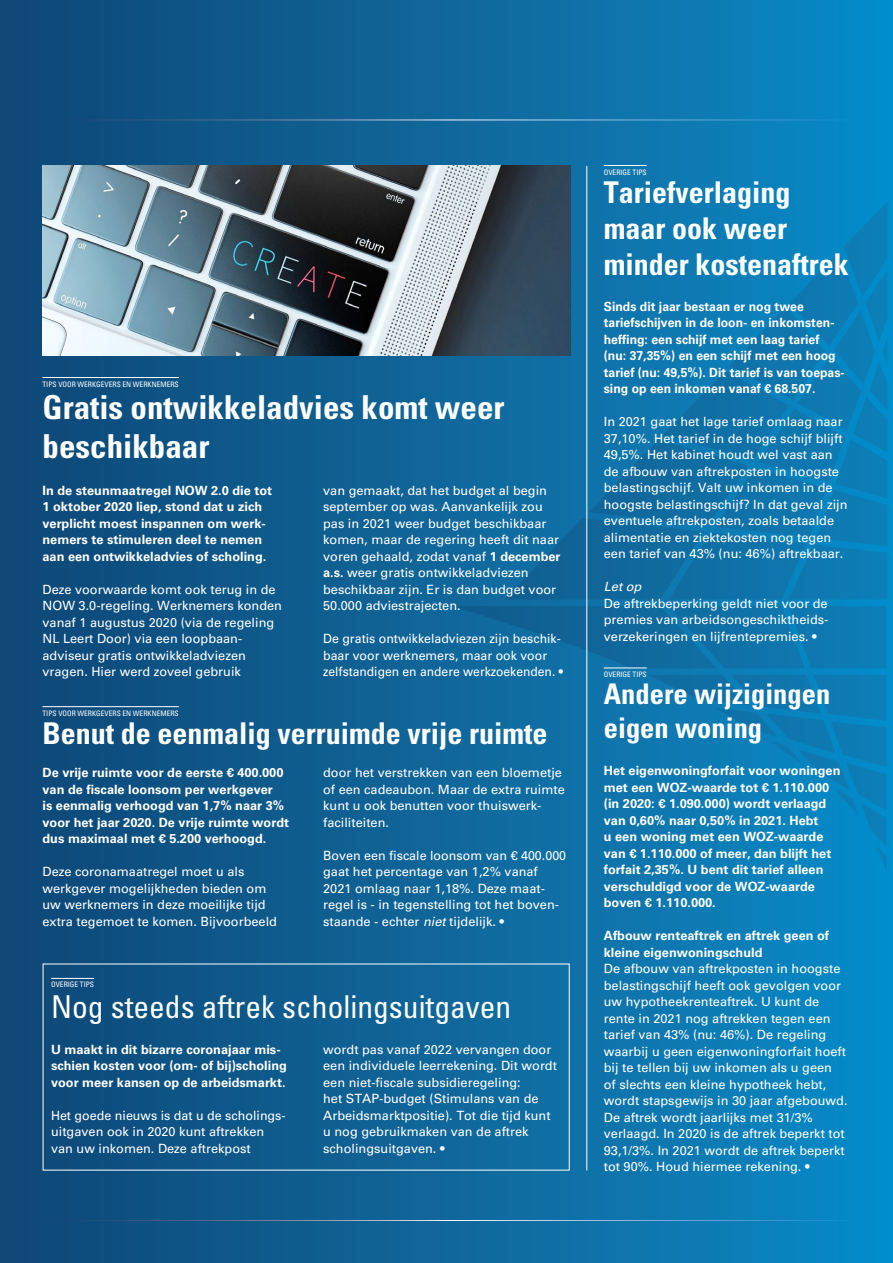
<style>
.page{position:relative;width:893px;height:1263px;background:#fff}
.page>*{position:absolute;margin:0;border:0;box-sizing:border-box;transform-origin:0 0}
.t1{font:700 condensed 33px/39.6px "Univers LT Std";color:#fff}
.t2{font:condensed 31.5px "Univers LT Std";color:#fff}
.t3{font:700 condensed 30px/36px "Univers LT Std";color:#fff}
.t4{font:700 condensed 28.5px/34.2px "Univers LT Std";color:#fff}
.t5{font:12.75px/16.5px "Univers LT Std";color:#fff}
.t6{font:700 12.75px/16.5px "Univers LT Std";color:#fff}
.t7{font:700 12.75px/16.5px "Univers LT Std";color:#fff;scale:.96 1}
.t8{font:italic 12.75px "Univers LT Std";color:#fff}
.t9{font:condensed 7.5px "Univers LT Std";color:#fff}
.s1{font-weight:700}
.s2{font-style:italic}
</style>
<div class="page">
<div style="left:0;top:0;width:893px;height:1263px;background:linear-gradient(to right,#124674,#0a8ac6)"></div>
<svg style="left:452px;top:202px;width:435px;height:670px"></svg>
<hr style="left:43px;top:1220px;width:807px;height:1px;background:#fff">
<hr style="left:43px;top:120px;width:807px;height:1px;background:#fff">
<hr style="left:51px;top:978px;width:43px;height:1px;background:#fff">
<hr style="left:586px;top:166px;width:1px;height:1004px;background:#fff">
<hr style="left:604px;top:165px;width:43px;height:1px;background:#fff">
<hr style="left:604px;top:668px;width:43px;height:1px;background:#fff">
<hr style="left:43px;top:377px;width:136px;height:1px;background:#fff">
<hr style="left:43px;top:706px;width:136px;height:1px;background:#fff">
<img style="left:43px;top:166px;width:527px;height:189px">
<p class="t9" style="left:43px;top:379px;width:138px">TIPS VOOR WERKGEVERS EN WERKNEMERS</p>
<h1 class="t1" style="left:43px;top:387px;width:463px">Gratis ontwikkeladvies komt weer beschikbaar</h1>
<p class="t6" style="left:43px;top:482px;width:231px">In de steunmaatregel NOW 2.0 die tot 1 oktober 2020 liep, stond dat u zich verplicht moest inspannen om werk&shy;nemers te stimuleren deel te nemen aan een ontwikkeladvies of scholing.</p>
<p class="t5" style="left:43px;top:581px;width:241px">Deze voorwaarde komt ook terug in de NOW 3.0-regeling. Werknemers konden vanaf 1 augustus 2020 (via de regeling NL Leert Door) via een loopbaan&shy;adviseur gratis ontwikkeladviezen vragen. Hier werd zoveel gebruik</p>
<p class="t5" style="left:323px;top:482px;width:239px">van gemaakt, dat het budget al begin september op was. Aanvankelijk zou pas in 2021 weer budget beschikbaar komen, maar de regering heeft dit naar voren gehaald, zodat vanaf <span class="s1">1 december a.s.</span> weer gratis ontwikkeladviezen beschikbaar zijn. Er is dan budget voor 50.000 adviestrajecten.</p>
<p class="t5" style="left:323px;top:630px;width:241px">De gratis ontwikkeladviezen zijn beschik&shy;baar voor werknemers, maar ook voor zelfstandigen en andere werkzoekenden. •</p>
<p class="t9" style="left:43px;top:708px;width:138px">TIPS VOOR WERKGEVERS EN WERKNEMERS</p>
<h3 class="t3" style="left:43px;top:715px;width:506px">Benut de eenmalig verruimde vrije ruimte</h3>
<p class="t6" style="left:43px;top:765px;width:248px">De vrije ruimte voor de eerste € 400.000 van de fiscale loonsom per werkgever<br>is eenmalig verhoogd van 1,7% naar 3% voor het jaar 2020. De vrije ruimte wordt dus maximaal met € 5.200 verhoogd.</p>
<p class="t5" style="left:43px;top:864px;width:236px">Deze coronamaatregel moet u als werkgever mogelijkheden bieden om uw werknemers in deze moeilijke tijd extra tegemoet te komen. Bijvoorbeeld</p>
<p class="t5" style="left:323px;top:765px;width:243px">door het verstrekken van een bloemetje of een cadeaubon. Maar de extra ruimte kunt u ook benutten voor thuiswerk&shy;faciliteiten.</p>
<p class="t5" style="left:323px;top:847px;width:245px">Boven een fiscale loonsom van € 400.000 gaat het percentage van 1,2% vanaf 2021 omlaag naar 1,18%. Deze maat&shy;regel is - in tegenstelling tot het boven&shy;staande - echter <span class="s2">niet</span> tijdelijk. •</p>
<p class="t9" style="left:51px;top:980px;width:44px">OVERIGE TIPS</p>
<h2 class="t2" style="left:51px;top:986px;width:462px">Nog steeds aftrek scholingsuitgaven</h2>
<p class="t5" style="left:323px;top:1041px;width:235px">wordt pas vanaf 2022 vervangen door een individuele leerrekening. Dit wordt een niet-fiscale subsidieregeling:<br>het STAP-budget (Stimulans van de Arbeidsmarktpositie). Tot die tijd kunt u nog gebruikmaken van de aftrek scholingsuitgaven. •</p>
<p class="t6" style="left:51px;top:1041px;width:237px">U maakt in dit bizarre coronajaar mis&shy;schien kosten voor (om- of bij)scholing voor meer kansen op de arbeidsmarkt.</p>
<p class="t5" style="left:51px;top:1107px;width:236px">Het goede nieuws is dat u de scholings&shy;uitgaven ook in 2020 kunt aftrekken van uw inkomen. Deze aftrekpost</p>
<p class="t9" style="left:604px;top:167px;width:44px">OVERIGE TIPS</p>
<h3 class="t3" style="left:604px;top:174px;width:246px">Tariefverlaging maar ook weer minder kostenaftrek</h3>
<p class="t7" style="left:604px;top:298px;width:252px">Sinds dit jaar bestaan er nog twee tariefschijven in de loon- en inkomsten&shy;heffing: een schijf met een laag tarief (nu: 37,35%) en een schijf met een hoog tarief (nu: 49,5%). Dit tarief is van toepas&shy;sing op een inkomen vanaf € 68.507.</p>
<p class="t5" style="left:604px;top:413px;width:245px">In 2021 gaat het lage tarief omlaag naar 37,10%. Het tarief in de hoge schijf blijft 49,5%. Het kabinet houdt wel vast aan de afbouw van aftrekposten in hoogste belastingschijf. Valt uw inkomen in de hoogste belastingschijf? In dat geval zijn eventuele aftrekposten, zoals betaalde alimentatie en ziektekosten nog tegen een tarief van 43% (nu: 46%) aftrekbaar.</p>
<p class="t8" style="left:604px;top:579px;width:39px">Let op</p>
<p class="t5" style="left:604px;top:595px;width:226px;text-align:justify">De aftrekbeperking geldt niet voor de premies van arbeidsongeschiktheids&shy;verzekeringen en lijfrentepremies. •</p>
<p class="t9" style="left:604px;top:669px;width:44px">OVERIGE TIPS</p>
<h3 class="t4" style="left:604px;top:676px;width:228px">Andere wijzigingen eigen woning</h3>
<p class="t6" style="left:604px;top:763px;width:238px">Het eigenwoningforfait voor woningen met een WOZ-waarde tot € 1.110.000 (in 2020: € 1.090.000) wordt verlaagd van 0,60% naar 0,50% in 2021. Hebt<br>u een woning met een WOZ-waarde van € 1.110.000 of meer, dan blijft het forfait 2,35%. U bent dit tarief alleen verschuldigd voor de WOZ-waarde boven € 1.110.000.</p>
<p class="t6" style="left:604px;top:928px;width:227px">Afbouw renteaftrek en aftrek geen of kleine eigenwoningschuld</p>
<p class="t5" style="left:604px;top:961px;width:245px">De afbouw van aftrekposten in hoogste belastingschijf heeft ook gevolgen voor uw hypotheekrenteaftrek. U kunt de rente in 2021 nog aftrekken tegen een tarief van 43% (nu: 46%). De regeling waarbij u geen eigenwoningforfait hoeft bij te tellen bij uw inkomen als u geen<br>of slechts een kleine hypotheek hebt, wordt stapsgewijs in 30 jaar afgebouwd.<br>De aftrek wordt jaarlijks met 31/3% verlaagd. In 2020 is de aftrek beperkt tot 93,1/3%. In 2021 wordt de aftrek beperkt tot 90%. Houd hiermee rekening. •</p>
</div>
